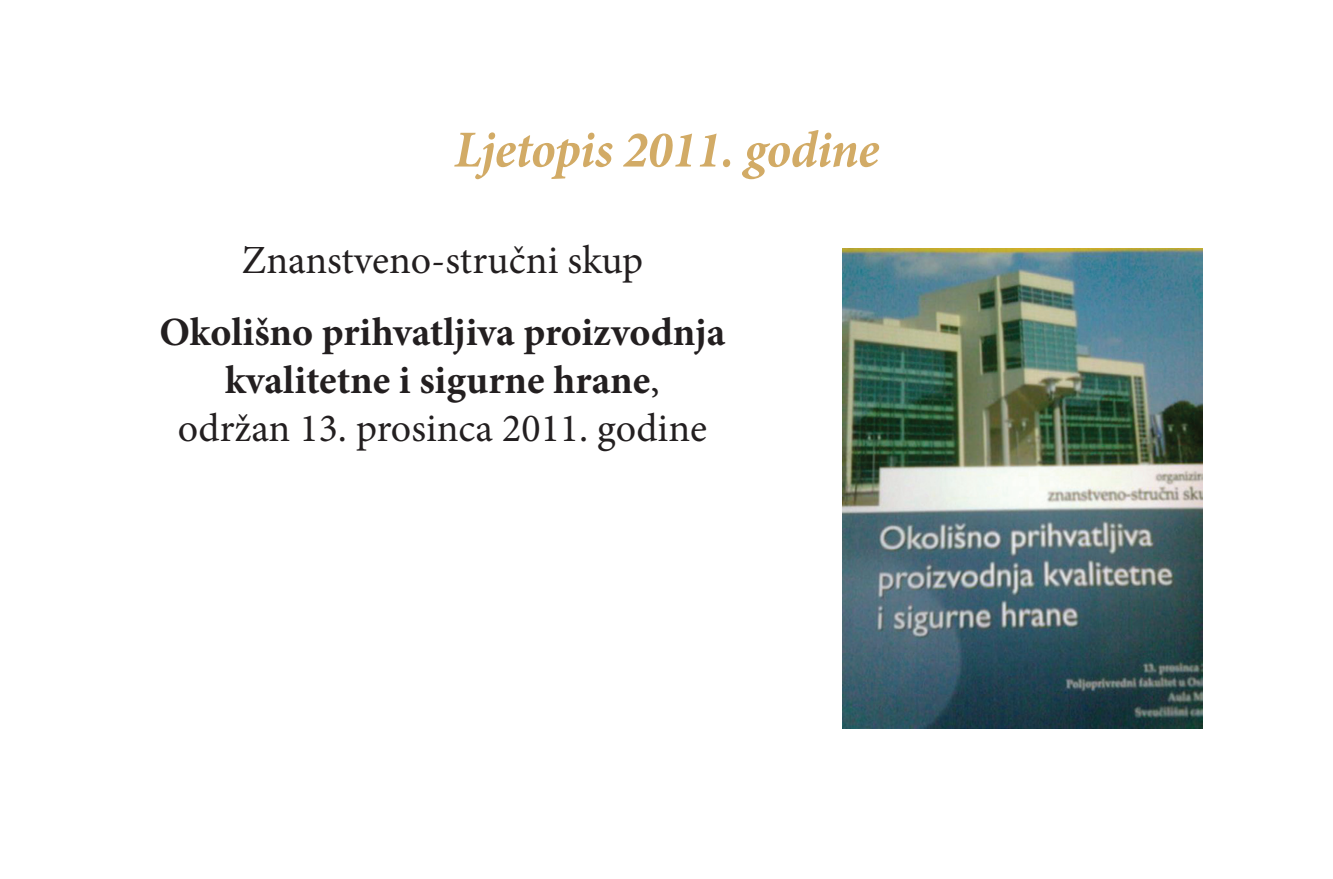
<style>
.page{position:relative;width:1333px;height:879px;background:#fff}
.page>*{position:absolute;margin:0;border:0;box-sizing:border-box;transform-origin:0 0}
.Naslov{font:italic 700 52px "Minion Pro";letter-spacing:-.015em;color:#d2ab66}
.Body_Text{font:700 40px/48px "Minion Pro";color:#231f20;text-align:center}
.Body_Text-2{font:40px "Minion Pro";letter-spacing:-.005em;color:#231f20}
.s1{font-weight:400}
</style>
<div class="page">
<img style="left:842px;top:249px;width:360px;height:480px">
<p class="Naslov" style="left:454px;top:113px;width:426px">Ljetopis 2011. godine</p>
<p class="Body_Text-2" style="left:242px;top:233px;width:403px">Znanstveno-stručni skup</p>
<p class="Body_Text" style="left:159px;top:307px;width:567px">Okolišno prihvatljiva proizvodnja kvalitetne i sigurne hrane<span class="s1">,<br>održan 13. prosinca 2011. godine</span></p>
</div>
